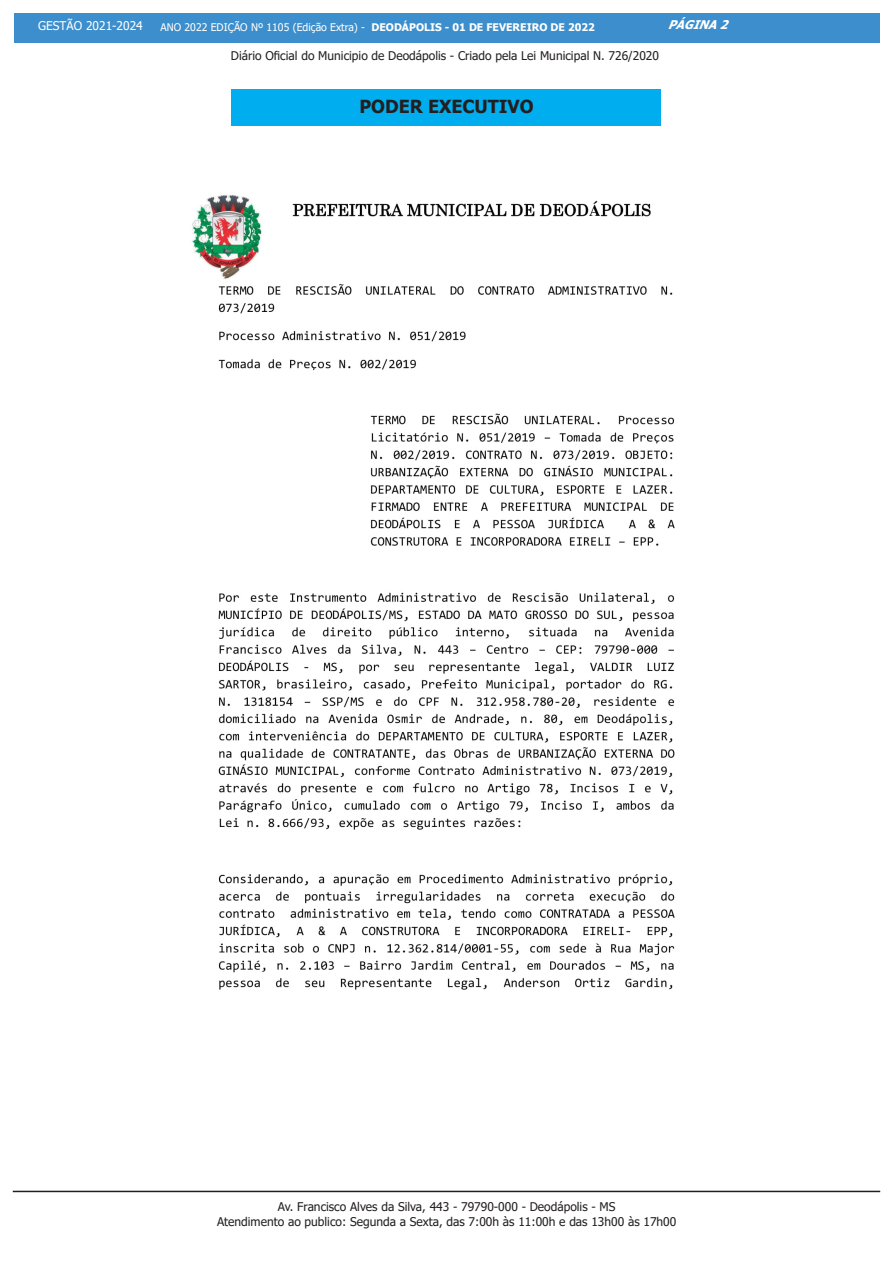
<style>
.page{position:relative;width:893px;height:1263px;background:#fff}
.page>*{position:absolute;margin:0;border:0;box-sizing:border-box;transform-origin:0 0}
.t1{font:700 18px "Tahoma";color:#231f20}
.t2{font:12px/14.4px "Tahoma";color:#231f20;text-align:center}
.t3{font:12px "Tahoma";color:#fff}
.t4{font:italic 700 12px "Tahoma";color:#fff}
.t5{font:10.5px "Tahoma";color:#fff}
.s1{font-weight:700}
</style>
<div class="page">
<div style="left:14px;top:14px;width:865px;height:29px;background:#3c8ecc"></div>
<hr style="left:13px;top:1191px;width:867px;height:1px;background:#231f20">
<div style="left:232px;top:90px;width:429px;height:36px;background:#00aeef"></div>
<img style="left:191px;top:195px;width:484px;height:795px">
<p class="t3" style="left:38px;top:18px;width:106px">GESTÃO 2021-2024</p>
<p class="t5" style="left:161px;top:20px;width:436px">ANO 2022 EDIÇÃO Nº 1105 (Edição Extra) - <span class="s1">DEODÁPOLIS - 01 DE FEVEREIRO DE 2022</span></p>
<p class="t4" style="left:668px;top:16px;width:68px">PÁGINA2</p>
<p class="t2" style="left:231px;top:49px;width:430px">Diário Oficial do Municipio de Deodápolis - Criado pela Lei Municipal N. 726/2020</p>
<p class="t1" style="left:359px;top:94px;width:176px">PODER EXECUTIVO</p>
<p class="t2" style="left:217px;top:1200px;width:461px">Av. Francisco Alves da Silva, 443 - 79790-000 - Deodápolis - MS<br>Atendimento ao publico: Segunda a Sexta, das 7:00h às 11:00h e das 13h00 às 17h00</p>
</div>
